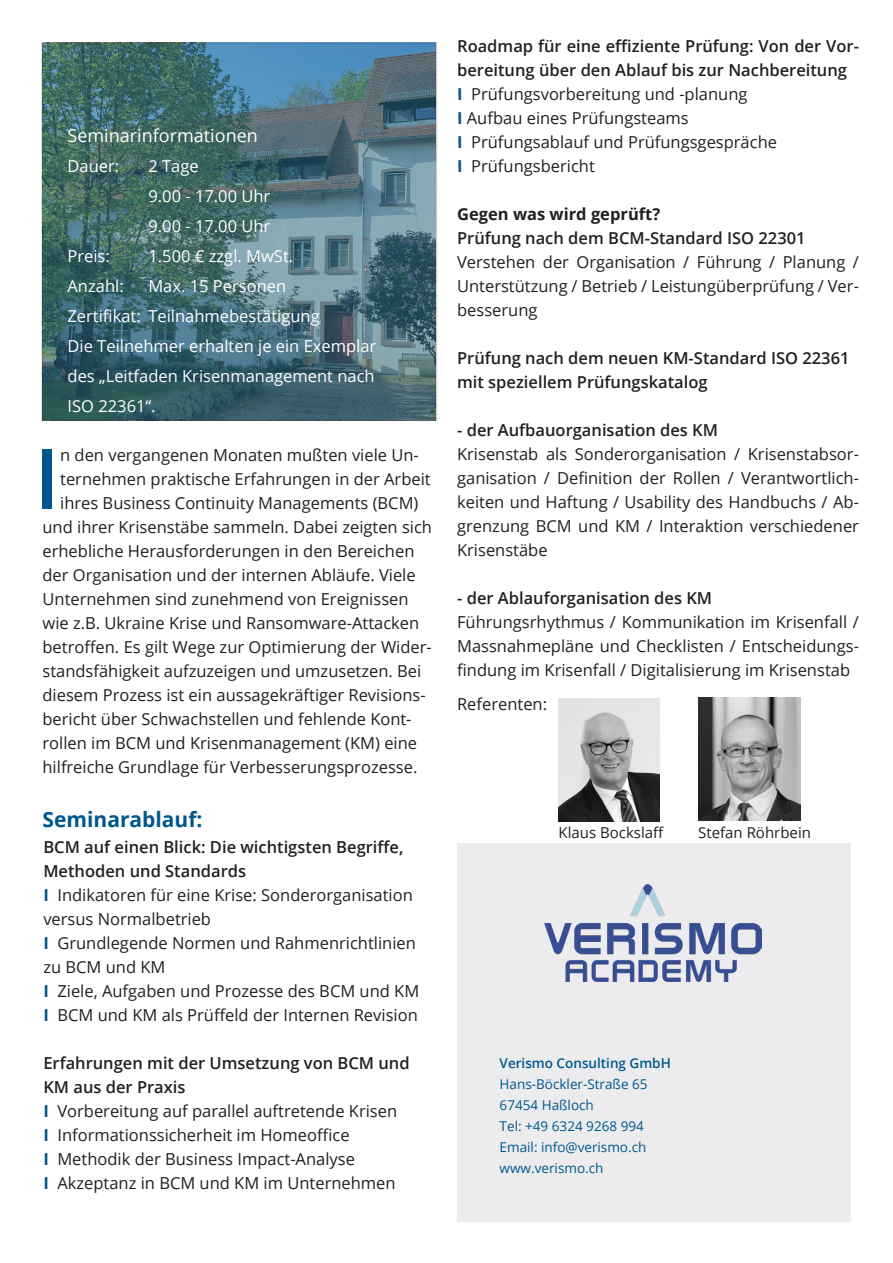
<style>
.page{position:relative;width:893px;height:1263px;background:#fff}
.page>*{position:absolute;margin:0;border:0;box-sizing:border-box;transform-origin:0 0}
.t1{font:600 83.7px "Open Sans";color:#00578b}
.t2{font:700 21px "Open Sans";color:#00578b}
.t3{font:18px "Open Sans";color:#fff}
._01_Lauftext{font:16.5px/24px "Open Sans";color:#231f20;text-align:justify}
._01_Lauftext-2{font:600 16.5px/24px "Open Sans";color:#231f20}
.t4{font:16.5px/30px "Open Sans";color:#fff;text-align:justify}
.t5{font:700 16.5px "Open Sans";color:#231f20}
.t6{font:15px "Open Sans";color:#231f20}
.t7{font:13.5px "Open Sans";color:#00578b}
.t8{font:600 13.5px "Open Sans";color:#00578b}
.s1{font-weight:700;color:#00578b}
</style>
<div class="page">
<div style="left:457px;top:843px;width:393px;height:378px;background:#ececee"></div>
<img style="left:544px;top:884px;width:218px;height:97px">
<img style="left:558px;top:699px;width:102px;height:122px">
<svg style="left:44px;top:46px;width:390px;height:372px;background:#476e76"></svg>
<div style="left:41px;top:43px;width:396px;height:378px;border:2px solid #231f20"></div>
<img style="left:698px;top:698px;width:103px;height:123px">
<p class="t3" style="left:68px;top:123px;width:192px">Seminarinformationen</p>
<p class="t4" style="left:68px;top:151px;width:53px">Dauer:</p>
<p class="t4" style="left:148px;top:151px;width:52px">2 Tage</p>
<p class="t4" style="left:148px;top:181px;width:123px">9.00 - 17.00 Uhr</p>
<p class="t4" style="left:148px;top:211px;width:123px">9.00 - 17.00 Uhr</p>
<p class="t4" style="left:148px;top:241px;width:146px">1.500 € zzgl. MwSt.</p>
<p class="t4" style="left:148px;top:271px;width:139px">Max. 15 Personen</p>
<p class="t4" style="left:148px;top:301px;width:173px">Teilnahmebestätigung</p>
<p class="t4" style="left:68px;top:241px;width:44px">Preis:</p>
<p class="t4" style="left:68px;top:271px;width:58px">Anzahl:</p>
<p class="t4" style="left:68px;top:301px;width:75px">Zertifikat:</p>
<p class="t4" style="left:68px;top:331px;width:310px">Die Teilnehmer erhalten je ein Exemplar des „Leitfaden Krisenmanagement nach ISO 22361“.</p>
<p class="t1" style="left:35px;top:421px;width:27px">I</p>
<p class="_01_Lauftext" style="left:60px;top:442px;width:360px">n den vergangenen Monaten mußten viele Un-</p>
<p class="_01_Lauftext" style="left:60px;top:466px;width:372px">ternehmen praktische Erfahrungen in der Arbeit</p>
<p class="_01_Lauftext" style="left:60px;top:490px;width:360px">ihres Business Continuity Managements (BCM)</p>
<p class="_01_Lauftext" style="left:43px;top:514px;width:391px">und ihrer Krisenstäbe sammeln. Dabei zeigten sich</p>
<p class="_01_Lauftext" style="left:43px;top:538px;width:373px">erhebliche Herausforderungen in den Bereichen</p>
<p class="_01_Lauftext" style="left:43px;top:562px;width:375px">der Organisation und der internen Abläufe. Viele</p>
<p class="_01_Lauftext" style="left:43px;top:586px;width:368px">Unternehmen sind zunehmend von Ereignissen</p>
<p class="_01_Lauftext" style="left:43px;top:610px;width:378px">wie z.B. Ukraine Krise und Ransomware-Attacken</p>
<p class="_01_Lauftext" style="left:43px;top:634px;width:391px">betroffen. Es gilt Wege zur Optimierung der Wider-</p>
<p class="_01_Lauftext" style="left:43px;top:658px;width:380px">standsfähigkeit aufzuzeigen und umzusetzen. Bei</p>
<p class="_01_Lauftext" style="left:43px;top:682px;width:385px">diesem Prozess ist ein aussagekräftiger Revisions-</p>
<p class="_01_Lauftext" style="left:43px;top:706px;width:371px">bericht über Schwachstellen und fehlende Kont-</p>
<p class="_01_Lauftext" style="left:43px;top:730px;width:376px">rollen im BCM und Krisenmanagement (KM) eine</p>
<p class="_01_Lauftext" style="left:43px;top:754px;width:376px">hilfreiche Grundlage für Verbesserungsprozesse.</p>
<p class="t2" style="left:43px;top:804px;width:161px">Seminarablauf:</p>
<p class="_01_Lauftext-2" style="left:43px;top:834px;width:362px">BCM auf einen Blick: Die wichtigsten Begriffe,<br>Methoden und Standards</p>
<p class="_01_Lauftext" style="left:43px;top:882px;width:371px"><span class="s1">I</span> Indikatoren für eine Krise: Sonderorganisation versus Normalbetrieb</p>
<p class="_01_Lauftext" style="left:43px;top:930px;width:374px"><span class="s1">I</span> Grundlegende Normen und Rahmenrichtlinien zu BCM und KM</p>
<p class="_01_Lauftext" style="left:43px;top:978px;width:377px"><span class="s1">I</span> Ziele, Aufgaben und Prozesse des BCM und KM</p>
<p class="_01_Lauftext" style="left:43px;top:1002px;width:376px"><span class="s1">I</span> BCM und KM als Prüffeld der Internen Revision</p>
<p class="_01_Lauftext-2" style="left:43px;top:1050px;width:368px">Erfahrungen mit der Umsetzung von BCM und<br>KM aus der Praxis</p>
<p class="_01_Lauftext" style="left:43px;top:1098px;width:355px"><span class="s1">I</span> Vorbereitung auf parallel auftretende Krisen</p>
<p class="_01_Lauftext" style="left:43px;top:1122px;width:308px"><span class="s1">I</span> Informationssicherheit im Homeoffice</p>
<p class="_01_Lauftext" style="left:43px;top:1146px;width:313px"><span class="s1">I</span> Methodik der Business Impact-Analyse</p>
<p class="_01_Lauftext" style="left:43px;top:1170px;width:354px"><span class="s1">I</span> Akzeptanz in BCM und KM im Unternehmen</p>
<p class="_01_Lauftext-2" style="left:457px;top:34px;width:403px">Roadmap für eine effiziente Prüfung: Von der Vor&shy;bereitung über den Ablauf bis zur Nachbereitung</p>
<p class="_01_Lauftext" style="left:457px;top:82px;width:292px"><span class="s1">I</span> Prüfungsvorbereitung und -planung</p>
<p class="_01_Lauftext" style="left:457px;top:106px;width:233px"><span class="s1">I</span> Aufbau eines Prüfungsteams</p>
<p class="_01_Lauftext" style="left:457px;top:130px;width:321px"><span class="s1">I</span> Prüfungsablauf und Prüfungsgespräche</p>
<p class="_01_Lauftext" style="left:457px;top:154px;width:139px"><span class="s1">I</span> Prüfungsbericht</p>
<p class="t5" style="left:457px;top:202px;width:205px">Gegen was wird geprüft?</p>
<p class="_01_Lauftext-2" style="left:457px;top:226px;width:350px">Prüfung nach dem BCM-Standard ISO 22301</p>
<p class="_01_Lauftext" style="left:457px;top:250px;width:403px">Verstehen der Organisation / Führung / Planung / Unterstützung / Betrieb / Leistungüberprüfung / Ver&shy;besserung</p>
<p class="_01_Lauftext-2" style="left:457px;top:346px;width:394px">Prüfung nach dem neuen KM-Standard ISO 22361 mit speziellem Prüfungskatalog</p>
<p class="_01_Lauftext-2" style="left:457px;top:418px;width:262px">- der Aufbauorganisation des KM</p>
<p class="_01_Lauftext" style="left:457px;top:442px;width:403px">Krisenstab als Sonderorganisation / Krisenstabsor&shy;ganisation / Definition der Rollen / Verantwortlich&shy;keiten und Haftung / Usability des Handbuchs / Ab&shy;grenzung BCM und KM / Interaktion verschiedener Krisenstäbe</p>
<p class="_01_Lauftext-2" style="left:457px;top:586px;width:257px">- der Ablauforganisation des KM</p>
<p class="_01_Lauftext" style="left:457px;top:610px;width:403px">Führungsrhythmus / Kommunikation im Krisenfall / Massnahmepläne und Checklisten / Entscheidungs&shy;findung im Krisenfall / Digitalisierung im Krisenstab</p>
<p class="_01_Lauftext" style="left:457px;top:691px;width:92px">Referenten:</p>
<p class="t6" style="left:558px;top:822px;width:107px">Klaus Bockslaff</p>
<p class="t6" style="left:698px;top:822px;width:114px">Stefan Röhrbein</p>
<p class="t8" style="left:500px;top:1054px;width:173px">Verismo Consulting GmbH</p>
<p class="t7" style="left:500px;top:1075px;width:149px">Hans-Böckler-Straße 65</p>
<p class="t7" style="left:500px;top:1096px;width:96px">67454 Haßloch</p>
<p class="t7" style="left:500px;top:1117px;width:146px">Tel: +49 6324 9268 994</p>
<p class="t7" style="left:500px;top:1138px;width:148px">Email: info@verismo.ch</p>
<p class="t7" style="left:500px;top:1159px;width:105px">www.verismo.ch</p>
</div>
